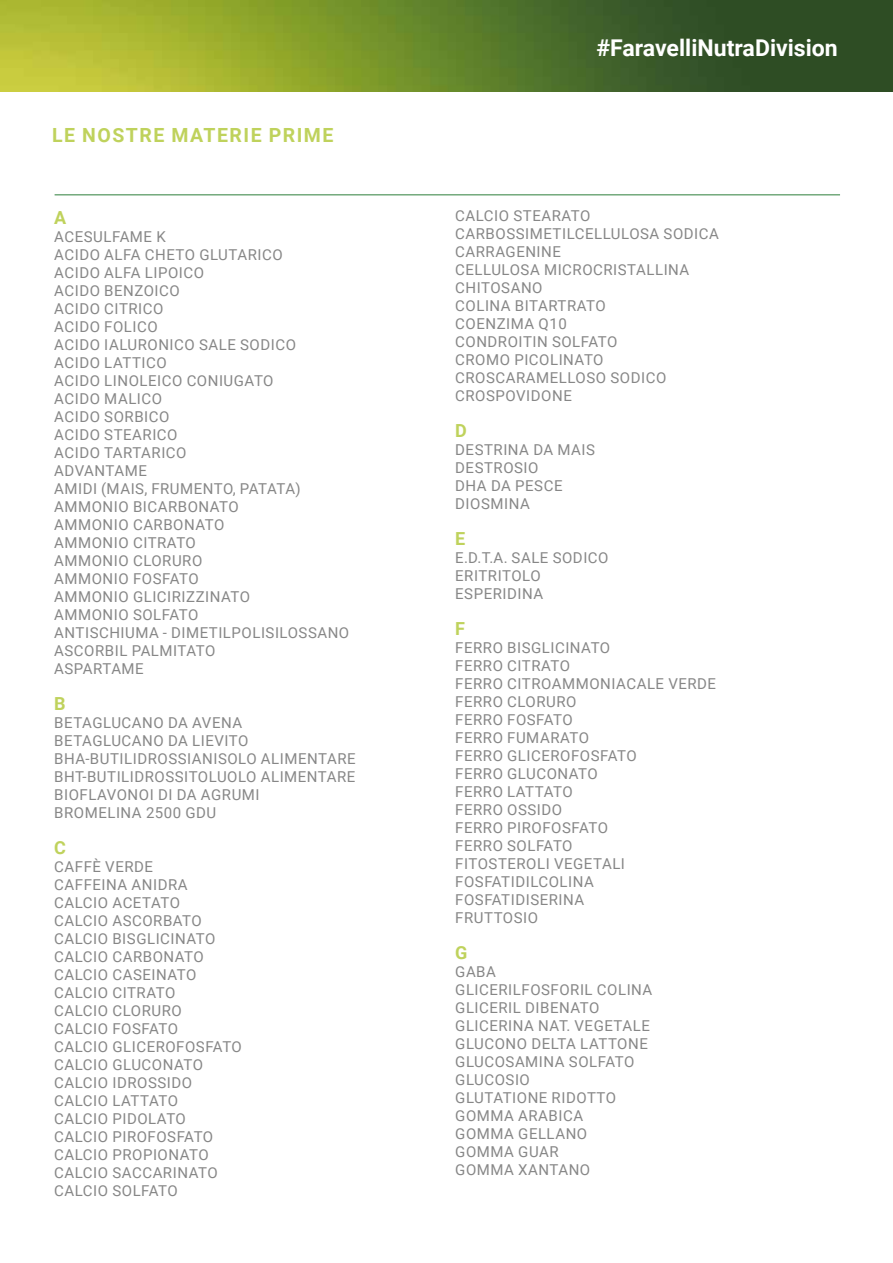
<style>
.page{position:relative;width:893px;height:1263px;background:#fff}
.page>*{position:absolute;margin:0;border:0;box-sizing:border-box;transform-origin:0 0}
.t1{font:700 23.1px "Roboto";color:#fff}
.t2{font:700 19.5px "Roboto";letter-spacing:.075em;color:#bfd25c}
.t3{font:700 18px "Roboto";color:#bfd25c}
.t4{font:15px/18px "Roboto";letter-spacing:.035em;color:#878787}
</style>
<div class="page">
<img style="left:0;top:0;width:893px;height:91px">
<hr style="left:55px;top:195px;width:785px;height:1px;background:#2d7f3b">
<h2 class="t2" style="left:52px;top:122px;width:283px">LE NOSTRE MATERIE PRIME</h2>
<p class="t3" style="left:54px;top:205px;width:14px">A</p>
<p class="t4" style="left:54px;top:227px;width:296px">ACESULFAME K<br>ACIDO ALFA CHETO GLUTARICO<br>ACIDO ALFA LIPOICO<br>ACIDO BENZOICO<br>ACIDO CITRICO<br>ACIDO FOLICO<br>ACIDO IALURONICO SALE SODICO<br>ACIDO LATTICO<br>ACIDO LINOLEICO CONIUGATO<br>ACIDO MALICO<br>ACIDO SORBICO<br>ACIDO STEARICO<br>ACIDO TARTARICO<br>ADVANTAME<br>AMIDI (MAIS, FRUMENTO, PATATA)<br>AMMONIO BICARBONATO<br>AMMONIO CARBONATO<br>AMMONIO CITRATO<br>AMMONIO CLORURO<br>AMMONIO FOSFATO<br>AMMONIO GLICIRIZZINATO<br>AMMONIO SOLFATO<br>ANTISCHIUMA - DIMETILPOLISILOSSANO<br>ASCORBIL PALMITATO<br>ASPARTAME</p>
<p class="t3" style="left:54px;top:691px;width:13px">B</p>
<p class="t4" style="left:54px;top:713px;width:303px">BETAGLUCANO DA AVENA<br>BETAGLUCANO DA LIEVITO<br>BHA-BUTILIDROSSIANISOLO ALIMENTARE<br>BHT-BUTILIDROSSITOLUOLO ALIMENTARE<br>BIOFLAVONOI DI DA AGRUMI<br>BROMELINA 2500 GDU</p>
<p class="t3" style="left:54px;top:835px;width:13px">C</p>
<p class="t4" style="left:54px;top:857px;width:189px">CAFFÈ VERDE<br>CAFFEINA ANIDRA<br>CALCIO ACETATO<br>CALCIO ASCORBATO<br>CALCIO BISGLICINATO<br>CALCIO CARBONATO<br>CALCIO CASEINATO<br>CALCIO CITRATO<br>CALCIO CLORURO<br>CALCIO FOSFATO<br>CALCIO GLICEROFOSFATO<br>CALCIO GLUCONATO<br>CALCIO IDROSSIDO<br>CALCIO LATTATO<br>CALCIO PIDOLATO<br>CALCIO PIROFOSFATO<br>CALCIO PROPIONATO<br>CALCIO SACCARINATO<br>CALCIO SOLFATO</p>
<h1 class="t1" style="left:596px;top:32px;width:243px">#FaravelliNutraDivision</h1>
<p class="t4" style="left:455px;top:206px;width:265px">CALCIO STEARATO<br>CARBOSSIMETILCELLULOSA SODICA<br>CARRAGENINE<br>CELLULOSA MICROCRISTALLINA<br>CHITOSANO<br>COLINA BITARTRATO<br>COENZIMA Q10<br>CONDROITIN SOLFATO<br>CROMO PICOLINATO<br>CROSCARAMELLOSO SODICO<br>CROSPOVIDONE</p>
<p class="t3" style="left:455px;top:418px;width:13px">D</p>
<p class="t4" style="left:455px;top:440px;width:141px">DESTRINA DA MAIS<br>DESTROSIO<br>DHA DA PESCE<br>DIOSMINA</p>
<p class="t3" style="left:455px;top:526px;width:12px">E</p>
<p class="t4" style="left:455px;top:548px;width:155px">E.D.T.A. SALE SODICO<br>ERITRITOLO<br>ESPERIDINA</p>
<p class="t3" style="left:455px;top:616px;width:11px">F</p>
<p class="t4" style="left:455px;top:638px;width:262px">FERRO BISGLICINATO<br>FERRO CITRATO<br>FERRO CITROAMMONIACALE VERDE<br>FERRO CLORURO<br>FERRO FOSFATO<br>FERRO FUMARATO<br>FERRO GLICEROFOSFATO<br>FERRO GLUCONATO<br>FERRO LATTATO<br>FERRO OSSIDO<br>FERRO PIROFOSFATO<br>FERRO SOLFATO<br>FITOSTEROLI VEGETALI<br>FOSFATIDILCOLINA<br>FOSFATIDISERINA<br>FRUTTOSIO</p>
<p class="t3" style="left:455px;top:940px;width:14px">G</p>
<p class="t4" style="left:455px;top:962px;width:199px">GABA<br>GLICERILFOSFORIL COLINA<br>GLICERIL DIBENATO<br>GLICERINA NAT. VEGETALE<br>GLUCONO DELTA LATTONE<br>GLUCOSAMINA SOLFATO<br>GLUCOSIO<br>GLUTATIONE RIDOTTO<br>GOMMA ARABICA<br>GOMMA GELLANO<br>GOMMA GUAR<br>GOMMA XANTANO</p>
</div>
